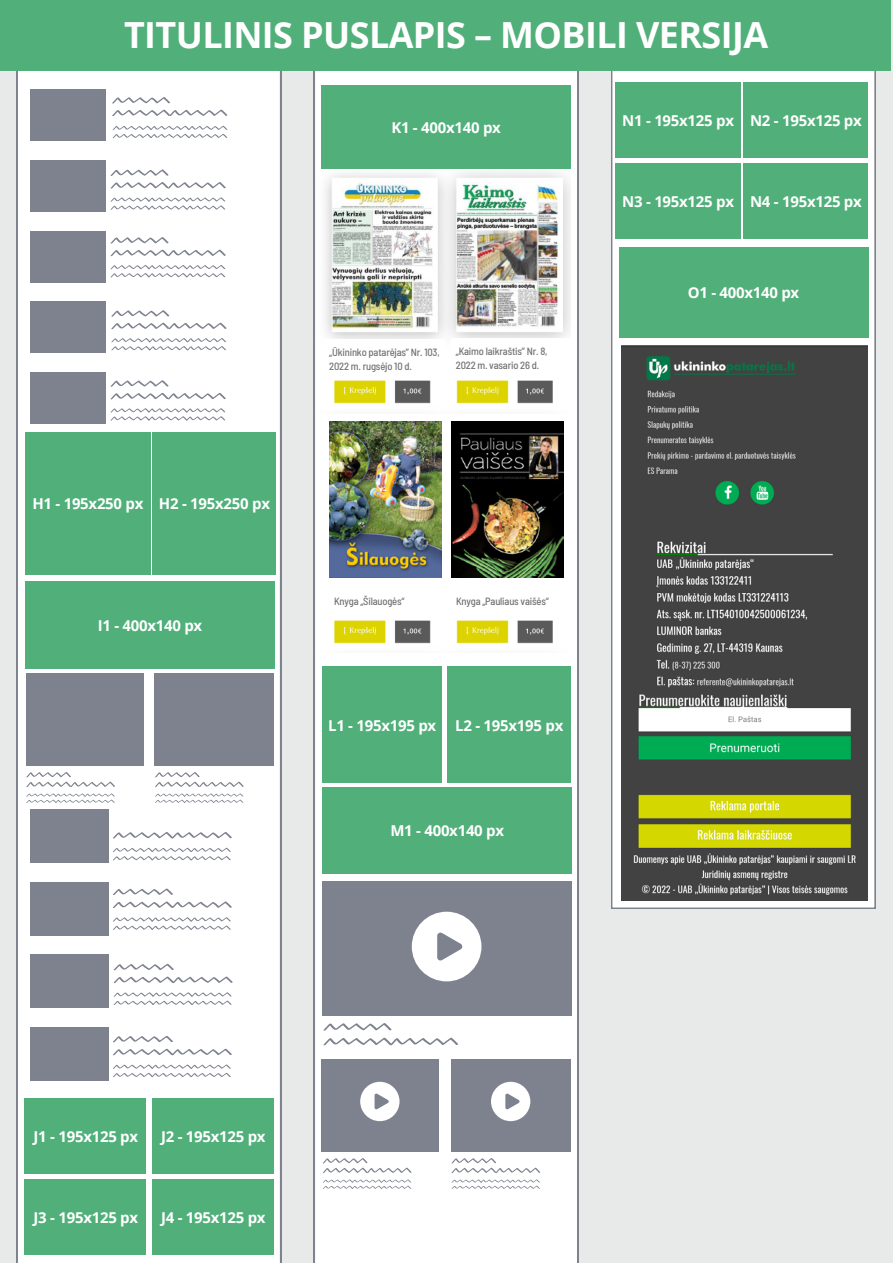
<style>
.page{position:relative;width:893px;height:1263px;background:#fff}
.page>*{position:absolute;margin:0;border:0;box-sizing:border-box;transform-origin:0 0}
.t1{font:700 36px "Open Sans";letter-spacing:-.015em;color:#fff}
.t2{font:700 15px "Open Sans";letter-spacing:-.015em;color:#fff}
.t3{font:500 semi-condensed 10.5px/14.5px "Barlow";letter-spacing:-.015em;color:#737373}
</style>
<div class="page">
<div style="left:0;top:0;width:892px;height:1262px;background:#e8eae9"></div>
<div style="left:314px;top:71px;width:264px;height:1191px;background:#fff"></div>
<div style="left:17px;top:71px;width:264px;height:1191px;background:#fff"></div>
<svg style="left:611px;top:71px;width:264px;height:838px;background:#eeeff0"></svg>
<div style="left:0;top:0;width:891px;height:71px;background:#51b07a"></div>
<div style="left:30px;top:89px;width:76px;height:52px;background:#7e828f"></div>
<div style="left:30px;top:160px;width:76px;height:52px;background:#7e828f"></div>
<div style="left:30px;top:301px;width:76px;height:52px;background:#7e828f"></div>
<div style="left:30px;top:231px;width:76px;height:52px;background:#7e828f"></div>
<div style="left:30px;top:372px;width:76px;height:52px;background:#7e828f"></div>
<svg style="left:111px;top:169px;width:58px;height:7px"></svg>
<svg style="left:111px;top:380px;width:58px;height:7px"></svg>
<svg style="left:113px;top:126px;width:115px;height:12px"></svg>
<svg style="left:111px;top:197px;width:115px;height:13px"></svg>
<svg style="left:111px;top:338px;width:115px;height:12px"></svg>
<svg style="left:111px;top:265px;width:115px;height:12px"></svg>
<svg style="left:111px;top:408px;width:115px;height:13px"></svg>
<svg style="left:111px;top:182px;width:115px;height:7px"></svg>
<svg style="left:112px;top:97px;width:116px;height:19px;background:#ebecee"></svg>
<svg style="left:111px;top:310px;width:116px;height:19px;background:#ebecee"></svg>
<svg style="left:111px;top:237px;width:115px;height:19px;background:#ebecee"></svg>
<svg style="left:111px;top:393px;width:115px;height:6px"></svg>
<div style="left:25px;top:581px;width:250px;height:88px;background:#51b07a"></div>
<div style="left:322px;top:787px;width:250px;height:87px;background:#51b07a"></div>
<div style="left:321px;top:85px;width:250px;height:83px;background:#51b07a"></div>
<div style="left:25px;top:433px;width:126px;height:142px;background:#51b07a"></div>
<div style="left:322px;top:667px;width:120px;height:116px;background:#51b07a"></div>
<div style="left:153px;top:433px;width:123px;height:142px;background:#51b07a"></div>
<div style="left:448px;top:667px;width:123px;height:116px;background:#51b07a"></div>
<div style="left:155px;top:673px;width:119px;height:92px;background:#7e828f"></div>
<div style="left:30px;top:809px;width:78px;height:54px;background:#7e828f"></div>
<div style="left:30px;top:955px;width:78px;height:53px;background:#7e828f"></div>
<div style="left:30px;top:882px;width:78px;height:53px;background:#7e828f"></div>
<div style="left:30px;top:1027px;width:78px;height:54px;background:#7e828f"></div>
<svg style="left:113px;top:888px;width:60px;height:7px"></svg>
<svg style="left:114px;top:964px;width:60px;height:6px"></svg>
<svg style="left:113px;top:1036px;width:60px;height:6px"></svg>
<svg style="left:113px;top:848px;width:118px;height:12px"></svg>
<svg style="left:114px;top:992px;width:118px;height:13px;background:#e5e6e8"></svg>
<svg style="left:113px;top:917px;width:118px;height:13px;background:#e5e6e8"></svg>
<svg style="left:113px;top:1064px;width:118px;height:13px;background:#e5e6e8"></svg>
<svg style="left:113px;top:832px;width:119px;height:6px"></svg>
<svg style="left:114px;top:976px;width:119px;height:7px"></svg>
<svg style="left:113px;top:901px;width:119px;height:7px"></svg>
<svg style="left:113px;top:1048px;width:119px;height:7px"></svg>
<svg style="left:26px;top:793px;width:89px;height:10px"></svg>
<svg style="left:155px;top:793px;width:89px;height:10px"></svg>
<svg style="left:26px;top:772px;width:89px;height:15px"></svg>
<svg style="left:155px;top:772px;width:89px;height:15px"></svg>
<div style="left:27px;top:673px;width:117px;height:93px;background:#7e828f"></div>
<div style="left:25px;top:1098px;width:121px;height:76px;background:#51b07a"></div>
<div style="left:25px;top:1179px;width:121px;height:76px;background:#51b07a"></div>
<div style="left:152px;top:1179px;width:121px;height:76px;background:#51b07a"></div>
<div style="left:152px;top:1098px;width:121px;height:76px;background:#51b07a"></div>
<img style="left:317px;top:170px;width:253px;height:243px">
<div style="left:322px;top:881px;width:250px;height:135px;background:#7e828f"></div>
<svg style="left:323px;top:1023px;width:69px;height:8px"></svg>
<svg style="left:323px;top:1037px;width:136px;height:8px"></svg>
<div style="left:451px;top:1059px;width:120px;height:92px;background:#7e828f"></div>
<svg style="left:323px;top:1179px;width:88px;height:10px"></svg>
<svg style="left:451px;top:1179px;width:89px;height:10px"></svg>
<svg style="left:323px;top:1158px;width:89px;height:15px"></svg>
<svg style="left:451px;top:1158px;width:90px;height:15px"></svg>
<div style="left:322px;top:1059px;width:117px;height:93px;background:#7e828f"></div>
<div style="left:619px;top:247px;width:249px;height:91px;background:#51b07a"></div>
<div style="left:615px;top:82px;width:126px;height:75px;background:#51b07a"></div>
<div style="left:615px;top:163px;width:126px;height:76px;background:#51b07a"></div>
<div style="left:743px;top:163px;width:125px;height:76px;background:#51b07a"></div>
<div style="left:743px;top:82px;width:125px;height:75px;background:#51b07a"></div>
<svg style="left:412px;top:912px;width:69px;height:69px"></svg>
<svg style="left:360px;top:1082px;width:40px;height:39px"></svg>
<svg style="left:491px;top:1082px;width:39px;height:39px"></svg>
<img style="left:330px;top:421px;width:112px;height:157px">
<div style="left:330px;top:582px;width:112px;height:38px;background:#fff"></div>
<div style="left:451px;top:582px;width:125px;height:38px;background:#fff"></div>
<div style="left:451px;top:338px;width:120px;height:40px;background:#fff"></div>
<div style="left:325px;top:339px;width:119px;height:40px;background:#fff"></div>
<img style="left:621px;top:345px;width:246px;height:556px">
<img style="left:451px;top:421px;width:113px;height:157px">
<img style="left:317px;top:615px;width:253px;height:38px">
<p class="t1" style="left:124px;top:10px;width:646px">TITULINIS PUSLAPIS – MOBILI VERSIJA</p>
<p class="t2" style="left:391px;top:117px;width:111px">K1 - 400x140 px</p>
<p class="t2" style="left:32px;top:493px;width:113px">H1 - 195x250 px</p>
<p class="t2" style="left:159px;top:493px;width:113px">H2 - 195x250 px</p>
<p class="t2" style="left:98px;top:615px;width:106px">I1 - 400x140 px</p>
<p class="t3" style="left:329px;top:344px;width:112px">„Ūkininko patarėjas” Nr. 103,<br>2022 m. rugsėjo 10 d.</p>
<p class="t3" style="left:456px;top:343px;width:93px">„Kaimo laikraštis” Nr. 8,<br>2022 m. vasario 26 d.</p>
<p class="t3" style="left:334px;top:593px;width:72px">Knyga „Šilauogės“</p>
<p class="t3" style="left:456px;top:593px;width:94px">Knyga „Pauliaus vaišės“</p>
<p class="t2" style="left:328px;top:715px;width:110px">L1 - 195x195 px</p>
<p class="t2" style="left:455px;top:715px;width:110px">L2 - 195x195 px</p>
<p class="t2" style="left:390px;top:820px;width:115px">M1 - 400x140 px</p>
<p class="t2" style="left:622px;top:110px;width:113px">N1 - 195x125 px</p>
<p class="t2" style="left:750px;top:110px;width:113px">N2 - 195x125 px</p>
<p class="t2" style="left:622px;top:191px;width:241px">N3 - 195x125 px N4 - 195x125 px</p>
<p class="t2" style="left:688px;top:282px;width:113px">O1 - 400x140 px</p>
<p class="t2" style="left:34px;top:1126px;width:106px">J1 - 195x125 px</p>
<p class="t2" style="left:161px;top:1126px;width:106px">J2 - 195x125 px</p>
<p class="t2" style="left:34px;top:1207px;width:106px">J3 - 195x125 px</p>
<p class="t2" style="left:161px;top:1207px;width:106px">J4 - 195x125 px</p>
</div>
